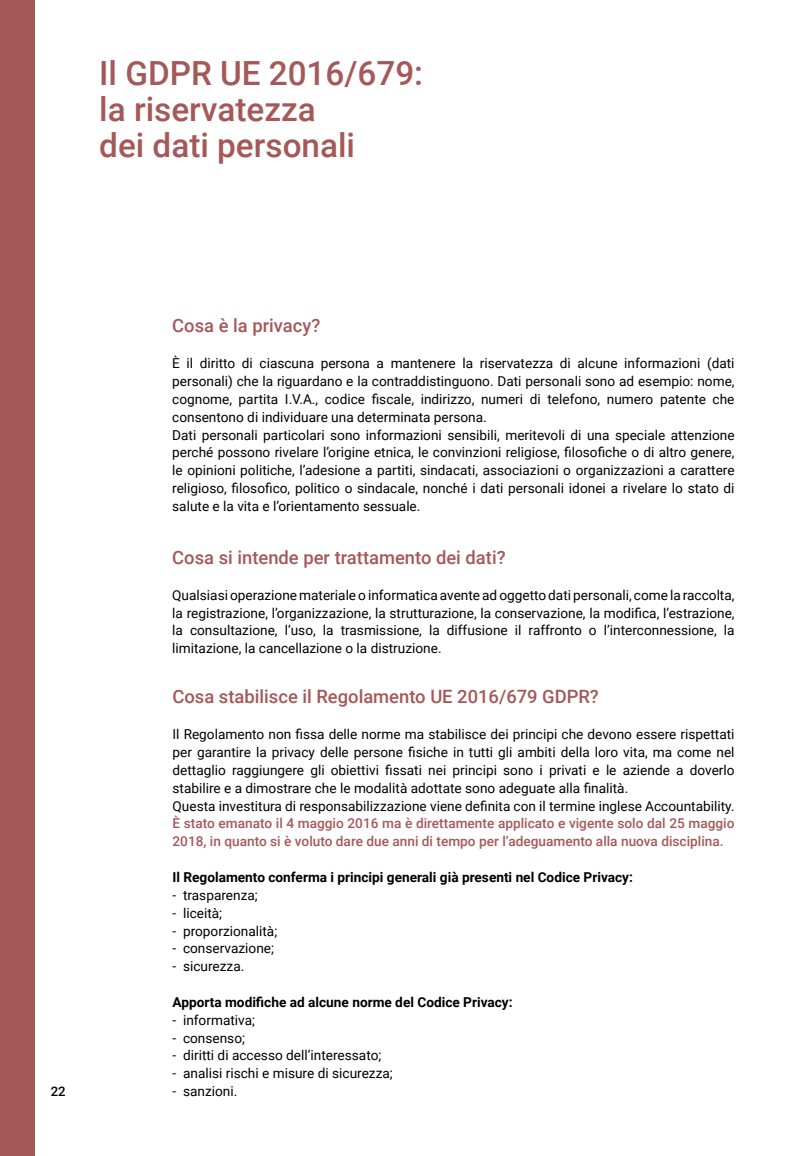
<style>
.page{position:relative;width:809px;height:1156px;background:#fff}
.page>*{position:absolute;margin:0;border:0;box-sizing:border-box;transform-origin:0 0}
.t1{font:500 33.25px/36.4px "Roboto";color:#a55858}
.t2{font:500 18.38px "Roboto";color:#a55858}
.t3{font:13.65px/17.8px "Roboto";color:#000}
.t4{font:500 13.65px/17.8px "Roboto";color:#a55858}
.t5{font:700 13.65px "Roboto";color:#000}
.t6{font:500 13.12px "Roboto";color:#000}
</style>
<div class="page">
<div style="left:0;top:0;width:34px;height:1156px;background:#a55858"></div>
<h1 class="t1" style="left:99px;top:53px;width:325px">Il GDPR UE 2016/679: la riservatezza<br>dei dati personali</h1>
<h2 class="t2" style="left:172px;top:313px;width:149px">Cosa è la privacy?</h2>
<p class="t3" style="left:172px;top:354px;width:564px">È il diritto di ciascuna persona a mantenere la riservatezza di alcune informazioni (dati personali) che la riguardano e la contraddistinguono. Dati personali sono ad esempio: nome, cognome, partita I.V.A., codice fiscale, indirizzo, numeri di telefono, numero patente che consentono di individuare una determinata persona.<br>Dati personali particolari sono informazioni sensibili, meritevoli di una speciale attenzione perché possono rivelare l’origine etnica, le convinzioni religiose, filosofiche o di altro genere, le opinioni politiche, l’adesione a partiti, sindacati, associazioni o organizzazioni a carattere religioso, filosofico, politico o sindacale, nonché i dati personali idonei a rivelare lo stato di salute e la vita e l’orientamento sessuale.</p>
<h2 class="t2" style="left:172px;top:544px;width:335px">Cosa si intende per trattamento dei dati?</h2>
<p class="t3" style="left:172px;top:585px;width:564px;text-align:justify">Qualsiasi operazione materiale o informatica avente ad oggetto dati personali, come la raccolta, la registrazione, l’organizzazione, la strutturazione, la conservazione, la modifica, l’estrazione, la consultazione, l’uso, la trasmissione, la diffusione il raffronto o l’interconnessione, la limitazione, la cancellazione o la distruzione.</p>
<h2 class="t2" style="left:172px;top:684px;width:428px">Cosa stabilisce il Regolamento UE 2016/679 GDPR?</h2>
<p class="t3" style="left:172px;top:725px;width:563px">Il Regolamento non fissa delle norme ma stabilisce dei principi che devono essere rispettati per garantire la privacy delle persone fisiche in tutti gli ambiti della loro vita, ma come nel dettaglio raggiungere gli obiettivi fissati nei principi sono i privati e le aziende a doverlo stabilire e a dimostrare che le modalità adottate sono adeguate alla finalità.<br>Questa investitura di responsabilizzazione viene definita con il termine inglese Accountability.</p>
<p class="t4" style="left:172px;top:814px;width:563px">È stato emanato il 4 maggio 2016 ma è direttamente applicato e vigente solo dal 25 maggio<br>2018, in quanto si è voluto dare due anni di tempo per l’adeguamento alla nuova disciplina.</p>
<p class="t5" style="left:172px;top:867px;width:462px">Il Regolamento conferma i principi generali già presenti nel Codice Privacy:</p>
<p class="t3" style="left:172px;top:885px;width:87px">- trasparenza;</p>
<p class="t3" style="left:172px;top:903px;width:51px">- liceità;</p>
<p class="t3" style="left:172px;top:921px;width:106px">- proporzionalità;</p>
<p class="t3" style="left:172px;top:939px;width:103px">- conservazione;</p>
<p class="t3" style="left:172px;top:957px;width:73px">- sicurezza.</p>
<p class="t5" style="left:172px;top:992px;width:341px">Apporta modifiche ad alcune norme del Codice Privacy:</p>
<p class="t3" style="left:172px;top:1010px;width:84px">- informativa;</p>
<p class="t3" style="left:172px;top:1028px;width:74px">- consenso;</p>
<p class="t3" style="left:172px;top:1046px;width:210px">- diritti di accesso dell’interessato;</p>
<p class="t3" style="left:172px;top:1064px;width:222px">- analisi rischi e misure di sicurezza;</p>
<p class="t6" style="left:51px;top:1082px;width:16px">22</p>
<p class="t3" style="left:172px;top:1082px;width:66px">- sanzioni.</p>
</div>
